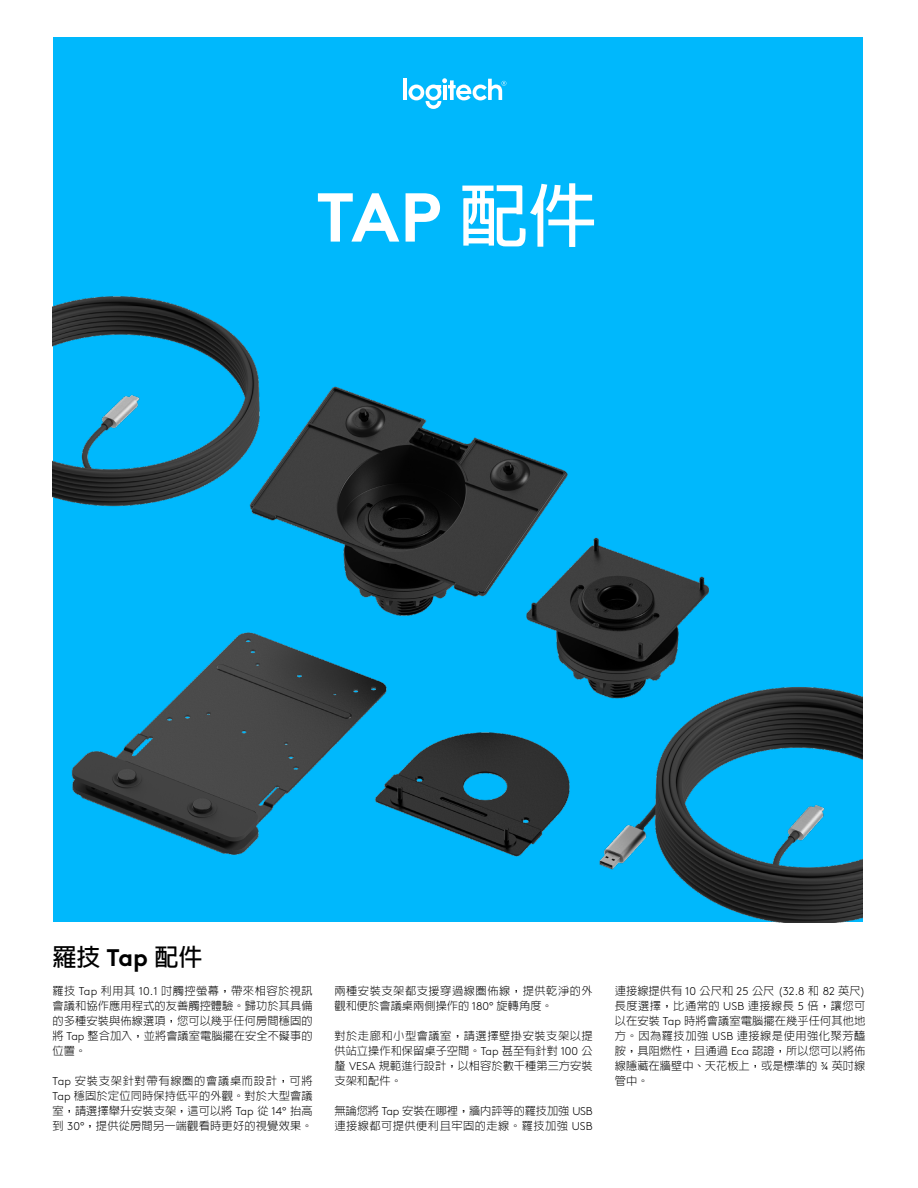
<style>
.page{position:relative;width:918px;height:1188px;background:#fff}
.page>*{position:absolute;margin:0;border:0;box-sizing:border-box;transform-origin:0 0}
.t1{font:700 69px "Brown Std";color:#fff}
.t2{font:700 24px "AR Hei B5";color:#000}
.Body_Copy{font:300 11.25px/15px "AR Hei B5";letter-spacing:.005em;color:#000;text-align:justify}
.Body_Copy-2{font:300 11.25px/15px "AR Hei B5";letter-spacing:.035em;color:#000}
.Body_Copy-3{font:300 11.25px/15px "AR Hei B5";letter-spacing:.045em;color:#000}
.s1{font-family:"AR Hei B5"}
.s2{font-family:"Brown Std"}
</style>
<div class="page">
<div style="left:53px;top:38px;width:810px;height:884px;background:#00b8fc"></div>
<img style="left:53px;top:296px;width:810px;height:626px">
<hr style="left:403px;top:79px;width:4px;height:21px;background:#fff">
<svg style="left:409px;top:78px;width:97px;height:31px"></svg>
<hr style="left:443px;top:85px;width:3px;height:15px;background:#fff">
<p class="t1" style="left:316px;top:175px;width:282px">TAP <span class="s1">配件</span></p>
<p class="t2" style="left:53px;top:945px;width:151px">羅技 <span class="s2">Tap</span> 配件</p>
<p class="Body_Copy" style="left:53px;top:984px;width:262px">羅技 <span class="s2">Tap</span> 利用其 <span class="s2">10.1</span> 吋觸控螢幕，帶來相容於視訊會議和協作應用程式的友善觸控體驗。歸功於其具備的多種安裝與佈線選項，您可以幾乎任何房間穩固的將 <span class="s2">Tap</span> 整合加入，並將會議室電腦擺在安全不礙事的位置。</p>
<p class="Body_Copy" style="left:53px;top:1074px;width:262px"><span class="s2">Tap</span> 安裝支架針對帶有線圈的會議桌而設計，可將<span class="s2">Tap</span> 穩固於定位同時保持低平的外觀。對於大型會議室，請選擇舉升安裝支架，這可以將 <span class="s2">Tap</span> 從 <span class="s2">14°</span> 抬高到 <span class="s2">30°</span>，提供從房間另一端觀看時更好的視覺效果。</p>
<p class="Body_Copy-3" style="left:334px;top:984px;width:260px">兩種安裝支架都支援穿過線圈佈線，提供乾淨的外觀和便於會議桌兩側操作的 <span class="s2">180°</span> 旋轉角度。</p>
<p class="Body_Copy" style="left:334px;top:1029px;width:260px">對於走廊和小型會議室，請選擇壁掛安裝支架以提供站立操作和保留桌子空間。<span class="s2">Tap</span> 甚至有針對 <span class="s2">100</span> 公釐 <span class="s2">VESA</span> 規範進行設計，以相容於數千種第三方安裝支架和配件。</p>
<p class="Body_Copy-2" style="left:334px;top:1104px;width:260px">無論您將 <span class="s2">Tap</span> 安裝在哪裡，牆內評等的羅技加強 <span class="s2">USB</span>連接線都可提供便利且牢固的走線。羅技加強 <span class="s2">USB</span></p>
<p class="Body_Copy" style="left:615px;top:984px;width:252px">連接線提供有 <span class="s2">10</span> 公尺和 <span class="s2">25</span> 公尺 <span class="s2">(32.8</span> 和 <span class="s2">82</span> 英尺<span class="s2">)</span>長度選擇，比通常的 <span class="s2">USB</span> 連接線長 <span class="s2">5</span> 倍，讓您可以在安裝 <span class="s2">Tap</span> 時將會議室電腦擺在幾乎任何其他地方。因為羅技加強 <span class="s2">USB</span> 連接線是使用強化聚芳醯胺，具阻燃性，且通過 <span class="s2">Eca</span> 認證，所以您可以將佈線隱藏在牆壁中、天花板上，或是標準的 <span class="s2">¾</span> 英吋線管中。</p>
</div>
